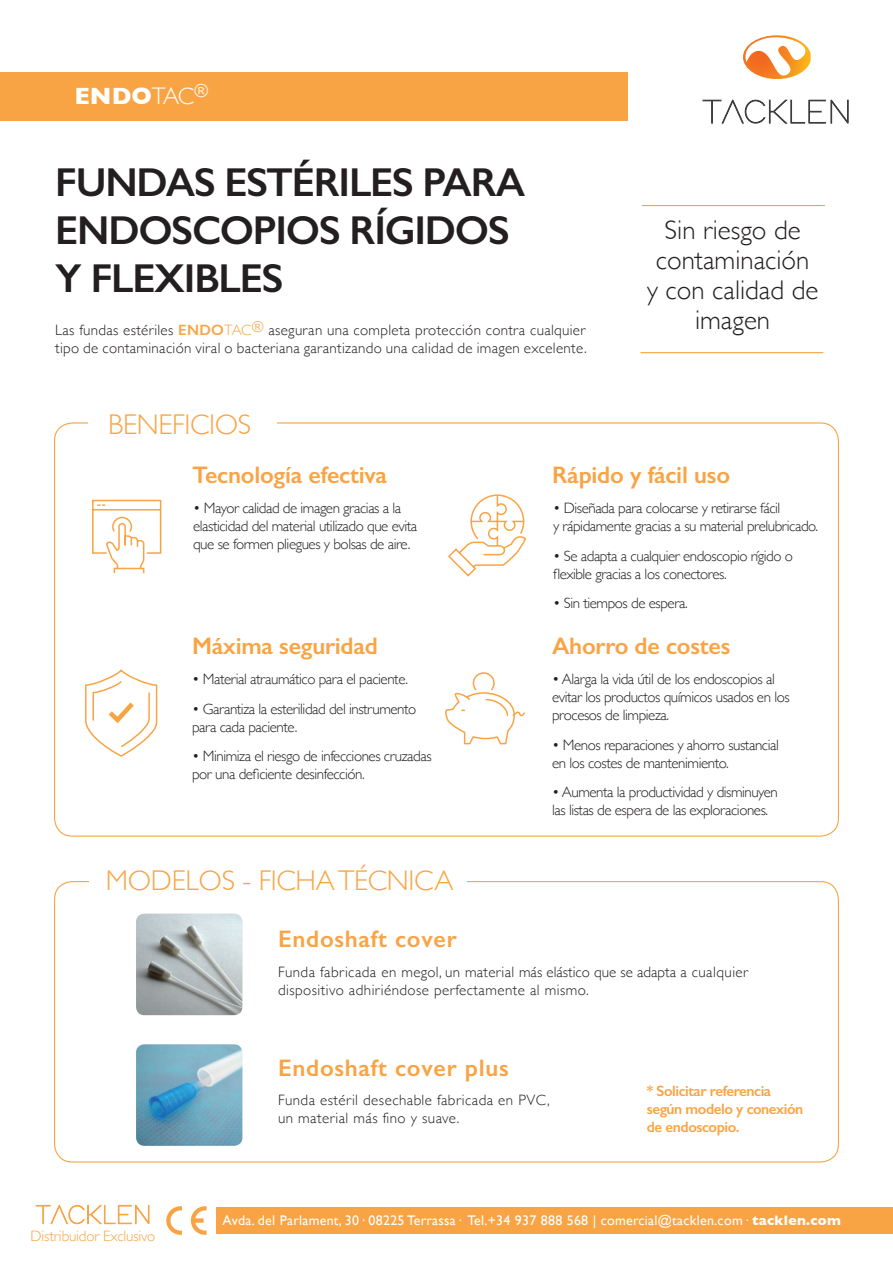
<style>
.page{position:relative;width:893px;height:1263px;background:#fff}
.page>*{position:absolute;margin:0;border:0;box-sizing:border-box;transform-origin:0 0}
.t1{font:600 40.5px/48px "Gill Sans";letter-spacing:-.03em;color:#231f20}
.t2{font:300 28.5px "Gill Sans";letter-spacing:-.01em;color:#f9a444}
.t3{font:300 27px/30px "Gill Sans";color:#231f20;text-align:center}
.t4{font:600 24px "Gill Sans";letter-spacing:-.01em;color:#f9a444}
.t5{font:600 24px "Gill Sans";letter-spacing:.03em;color:#f9a444}
.t6{font:700 24px "Gill Sans";color:#fff}
.t7{font:300 15px/18px "Gill Sans";letter-spacing:-.03em;color:#231f20}
.t8{font:300 15px/18px "Gill Sans";letter-spacing:.03em;color:#231f20}
.t9{font:300 15px/18px "Gill Sans";letter-spacing:.02em;color:#231f20}
.t10{font:600 15px/18px "Gill Sans";letter-spacing:-.03em;color:#f9a444}
.t11{font:300 15px "Gill Sans";letter-spacing:-.01em;color:#f9a444}
.t12{font:13.95px "Gill Sans";letter-spacing:.02em;color:#fff}
.s1{font-weight:300}
.s2{font-weight:600;color:#f9a444}
.s3{color:#f9a444}
.s4{font-weight:700}
</style>
<div class="page">
<div style="left:0;top:72px;width:627px;height:49px;background:#f9a444"></div>
<hr style="left:640px;top:352px;width:183px;height:1px;background:#f9a444">
<hr style="left:642px;top:205px;width:183px;height:1px;background:#f9a444">
<svg style="left:703px;top:100px;width:145px;height:24px"></svg>
<svg style="left:743px;top:35px;width:68px;height:44px"></svg>
<svg style="left:92px;top:499px;width:70px;height:75px"></svg>
<svg style="left:85px;top:669px;width:73px;height:88px"></svg>
<svg style="left:448px;top:494px;width:79px;height:83px"></svg>
<svg style="left:445px;top:672px;width:80px;height:73px"></svg>
<img style="left:136px;top:914px;width:106px;height:101px">
<img style="left:136px;top:1044px;width:106px;height:102px">
<div style="left:217px;top:1208px;width:676px;height:26px;background:#f9a444"></div>
<svg style="left:35px;top:1204px;width:115px;height:21px"></svg>
<svg style="left:166px;top:1206px;width:16px;height:29px"></svg>
<svg style="left:191px;top:1206px;width:16px;height:29px"></svg>
<h3 class="t6" style="left:74px;top:77px;width:136px">ENDO<span class="s1">TAC</span><sup>®</sup></h3>
<h1 class="t1" style="left:55px;top:158px;width:471px">FUNDAS ESTÉRILES PARA<br>ENDOSCOPIOS RÍGIDOS<br>Y FLEXIBLES</h1>
<p class="t9" style="left:55px;top:320px;width:533px">Las fundas estériles <span class="s2">ENDO</span><span class="s3">TAC</span><sup>®</sup> aseguran una completa protección contra cualquier tipo de contaminación viral o bacteriana garantizando una calidad de imagen excelente.</p>
<h2 class="t2" style="left:108px;top:402px;width:144px">BENEFICIOS</h2>
<h3 class="t3" style="left:647px;top:214px;width:173px">Sin riesgo de contaminación y con calidad de imagen</h3>
<h3 class="t4" style="left:192px;top:461px;width:197px">Tecnología efectiva</h3>
<h3 class="t4" style="left:552px;top:461px;width:179px">Rápido y fácil uso</h3>
<p class="t7" style="left:193px;top:499px;width:226px">• Mayor calidad de imagen gracias a la elasticidad del material utilizado que evita que se formen pliegues y bolsas de aire.</p>
<p class="t7" style="left:553px;top:499px;width:267px">• Diseñada para colocarse y retirarse fácil<br>y rápidamente gracias a su material prelubricado.</p>
<p class="t7" style="left:553px;top:546px;width:241px">• Se adapta a cualquier endoscopio rígido o flexible gracias a los conectores.</p>
<p class="t7" style="left:553px;top:593px;width:136px">• Sin tiempos de espera.</p>
<h3 class="t4" style="left:192px;top:632px;width:187px">Máxima seguridad</h3>
<p class="t7" style="left:192px;top:670px;width:218px">• Material atraumático para el paciente.</p>
<p class="t7" style="left:192px;top:699px;width:226px">• Garantiza la esterilidad del instrumento para cada paciente.</p>
<p class="t7" style="left:192px;top:746px;width:241px">• Minimiza el riesgo de infecciones cruzadas por una deficiente desinfección.</p>
<h2 class="t2" style="left:106px;top:858px;width:349px">MODELOS - FICHA TÉCNICA</h2>
<h3 class="t4" style="left:552px;top:632px;width:180px">Ahorro de costes</h3>
<p class="t7" style="left:552px;top:670px;width:239px">• Alarga la vida útil de los endoscopios al evitar los productos químicos usados en los procesos de limpieza.</p>
<p class="t7" style="left:552px;top:735px;width:228px">• Menos reparaciones y ahorro sustancial en los costes de mantenimiento.</p>
<p class="t7" style="left:552px;top:782px;width:227px">• Aumenta la productividad y disminuyen las listas de espera de las exploraciones.</p>
<h3 class="t5" style="left:278px;top:925px;width:180px">Endoshaft cover</h3>
<p class="t8" style="left:278px;top:962px;width:472px">Funda fabricada en megol, un material más elástico que se adapta a cualquier dispositivo adhiriéndose perfectamente al mismo.</p>
<p class="t11" style="left:31px;top:1224px;width:126px">Distribuidor Exclusivo</p>
<h3 class="t5" style="left:278px;top:1053px;width:232px">Endoshaft cover plus</h3>
<p class="t8" style="left:278px;top:1090px;width:273px">Funda estéril desechable fabricada en PVC, un material más fino y suave.</p>
<p class="t10" style="left:647px;top:1082px;width:158px">* Solicitar referencia según modelo y conexión de endoscopio.</p>
<p class="t12" style="left:222px;top:1212px;width:620px">Avda. del Parlament, 30· 08225 Terrassa· Tel.+34 937 888 568 | comercial@tacklen.com· <span class="s4">tacklen.com</span></p>
</div>
